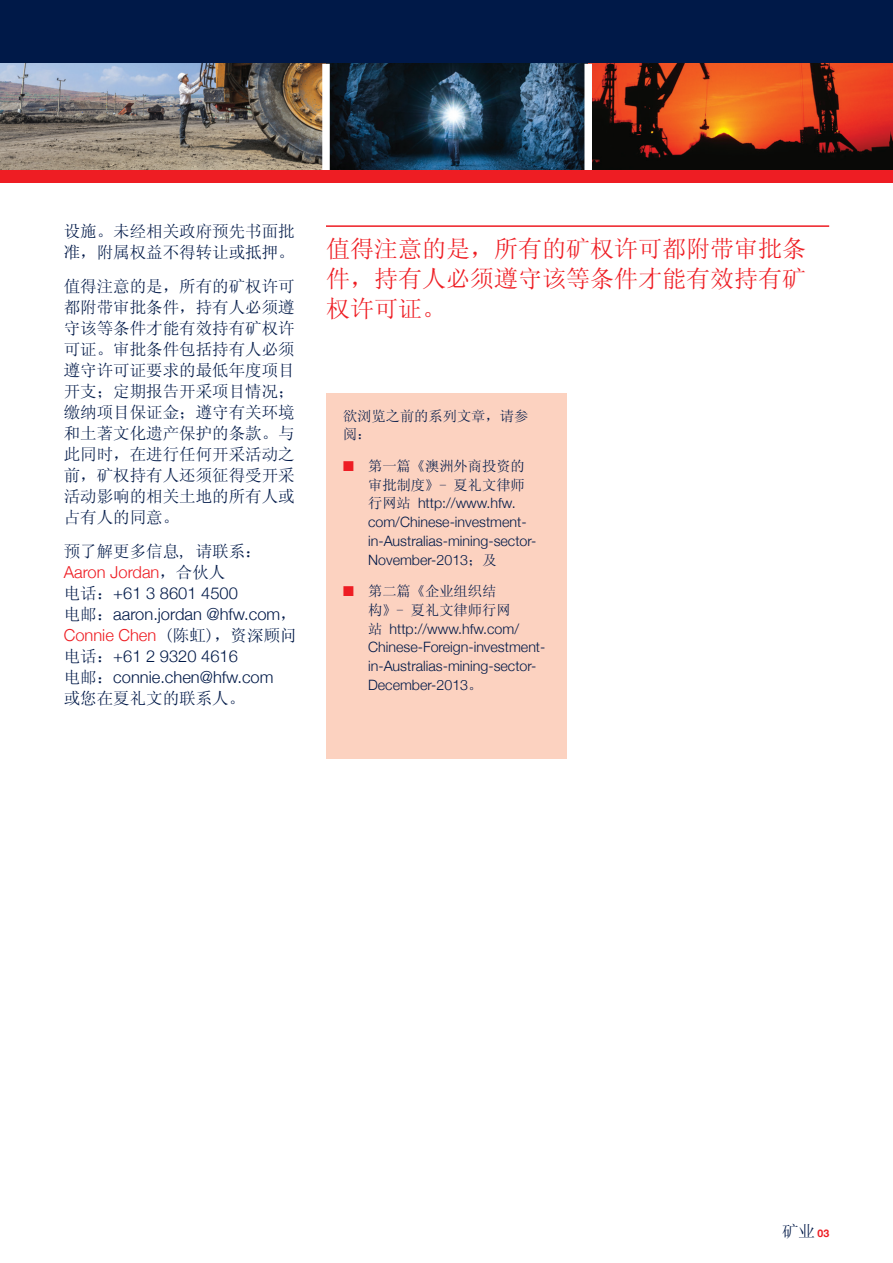
<style>
.page{position:relative;width:893px;height:1263px;background:#fff}
.page>*{position:absolute;margin:0;border:0;box-sizing:border-box;transform-origin:0 0}
.t1{font:24px/30px "Sim Sun";color:#ee1d23;text-align:justify}
.t2{font:16.5px/21px "Sim Sun";color:#001948}
.t3{font:300 16.5px/21px "Helvetica Neue";color:#001948}
.t4{font:300 14.25px/18.8px "Helvetica Neue";color:#001948}
.t5{font:14.25px/18.8px "Sim Sun";color:#001948}
.s1{color:#ee1d23}
.s2{font-family:"Sim Sun";font-weight:400}
.s3{font-family:"Helvetica Neue";font-weight:700;font-size:10.5px;color:#ee1d23}
</style>
<div class="page">
<div style="left:0;top:0;width:893px;height:170px;background:#001948"></div>
<img style="left:0;top:64px;width:322px;height:106px">
<svg style="left:330px;top:64px;width:254px;height:106px;background:#203a4d"></svg>
<svg style="left:592px;top:64px;width:301px;height:106px;background:#8b3516"></svg>
<div style="left:584px;top:64px;width:8px;height:106px;background:#fff"></div>
<div style="left:322px;top:64px;width:8px;height:106px;background:#fff"></div>
<hr style="left:326px;top:225px;width:503px;height:2px;background:#ee1d23">
<div style="left:0;top:170px;width:893px;height:13px;background:#ee1d23"></div>
<div style="left:326px;top:393px;width:241px;height:366px;background:#fcd2c0"></div>
<p class="t2" style="left:64px;top:221px;width:232px">设施。未经相关政府预先书面批准，附属权益不得转让或抵押。</p>
<p class="t2" style="left:64px;top:276px;width:232px;text-align:justify">值得注意的是，所有的矿权许可都附带审批条件，持有人必须遵守该等条件才能有效持有矿权许可证。审批条件包括持有人必须遵守许可证要求的最低年度项目开支；定期报告开采项目情况；缴纳项目保证金；遵守有关环境和土著文化遗产保护的条款。与此同时，在进行任何开采活动之前，矿权持有人还须征得受开采活动影响的相关土地的所有人或占有人的同意。</p>
<p class="t2" style="left:64px;top:540px;width:199px">预了解更多信息, 请联系：</p>
<p class="t3" style="left:64px;top:560px;width:234px"><span class="s1">Aaron Jordan</span><span class="s2">，合伙人<br>电话：</span>+61 3 8601 4500<br><span class="s2">电邮：</span>aaron.jordan @hfw.com<span class="s2">，<br></span><span class="s1">Connie Chen</span> <span class="s2">(陈虹)，资深顾问电话：</span>+61 2 9320 4616<br><span class="s2">电邮：</span>connie.chen@hfw.com</p>
<p class="t2" style="left:64px;top:687px;width:183px">或您在夏礼文的联系人。</p>
<h1 class="t1" style="left:326px;top:233px;width:482px">值得注意的是，所有的矿权许可都附带审批条件，持有人必须遵守该等条件才能有效持有矿权许可证。</h1>
<p class="t5" style="left:343px;top:406px;width:187px">欲浏览之前的系列文章，请参阅：</p>
<p class="t5" style="left:343px;top:456px;width:183px;text-align:right"><span class="s1">■</span> 第一篇《澳洲外商投资的审批制度》- 夏礼文律师</p>
<p class="t4" style="left:368px;top:493px;width:170px"><span class="s2">行网站</span> http://www.hfw. com/Chinese-investment&shy;in-Australias-mining-sector-<br>November-2013<span class="s2">；及</span></p>
<p class="t5" style="left:368px;top:582px;width:144px;text-indent:-25px"><span class="s1">■</span> 第二篇《企业组织结构》- 夏礼文律师行网</p>
<p class="t4" style="left:368px;top:618px;width:179px"><span class="s2">站</span> http://www.hfw.com/<br>Chinese-Foreign-investment&shy;in-Australias-mining-sector-<br>December-2013<span class="s2">。</span></p>
<p class="t2" style="left:782px;top:1221px;width:48px">矿业 <span class="s3">03</span></p>
</div>
